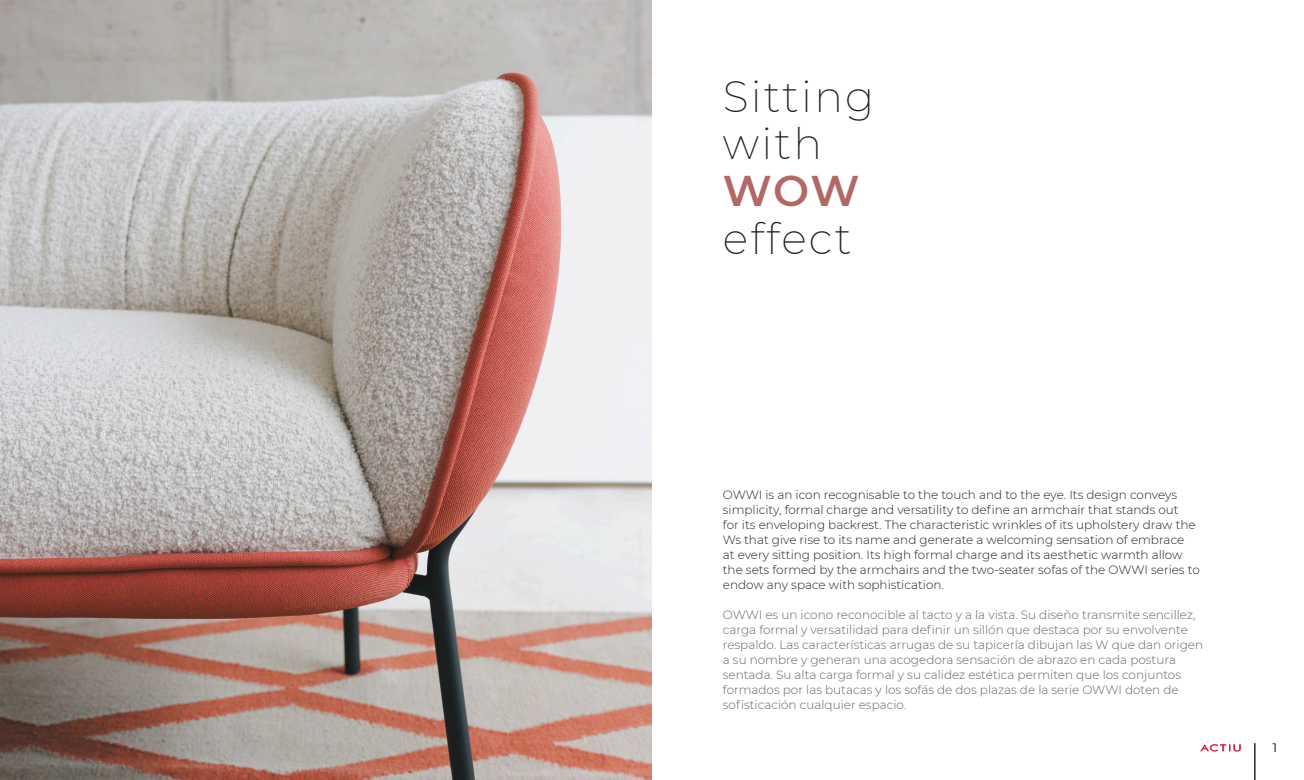
<style>
.page{position:relative;width:1304px;height:780px;background:#fff}
.page>*{position:absolute;margin:0;border:0;box-sizing:border-box;transform-origin:0 0}
.t1{font:200 42.9px/47px "Montserrat";letter-spacing:.05em;color:#231f20}
.t2{font:600 42.9px "Montserrat";color:#b26965}
.t3{font:300 12px/15px "Montserrat";color:#231f20}
.t4{font:300 12px/15px "Montserrat";color:#636366}
</style>
<div class="page">
<img style="left:0;top:0;width:652px;height:780px">
<hr style="left:1255px;top:743px;width:1px;height:37px;background:#231f20">
<svg style="left:1200px;top:744px;width:41px;height:7px"></svg>
<h1 class="t1" style="left:723px;top:72px;width:153px">Sitting with</h1>
<h1 class="t2" style="left:723px;top:161px;width:138px">WOW</h1>
<h1 class="t1" style="left:723px;top:213px;width:130px">effect</h1>
<p class="t3" style="left:723px;top:487px;width:478px">OWWI is an icon recognisable to the touch and to the eye. Its design conveys simplicity, formal charge and versatility to define an armchair that stands out<br>for its enveloping backrest. The characteristic wrinkles of its upholstery draw the Ws that give rise to its name and generate a welcoming sensation of embrace<br>at every sitting position. Its high formal charge and its aesthetic warmth allow the sets formed by the armchairs and the two-seater sofas of the OWWI series to endow any space with sophistication.</p>
<p class="t4" style="left:723px;top:607px;width:482px">OWWI es un icono reconocible al tacto y a la vista. Su diseño transmite sencillez, carga formal y versatilidad para definir un sillón que destaca por su envolvente respaldo. Las características arrugas de su tapicería dibujan las W que dan origen a su nombre y generan una acogedora sensación de abrazo en cada postura sentada. Su alta carga formal y su calidez estética permiten que los conjuntos formados por las butacas y los sofás de dos plazas de la serie OWWI doten de sofisticación cualquier espacio.</p>
<p class="t3" style="left:1273px;top:739px;width:6px">1</p>
</div>
